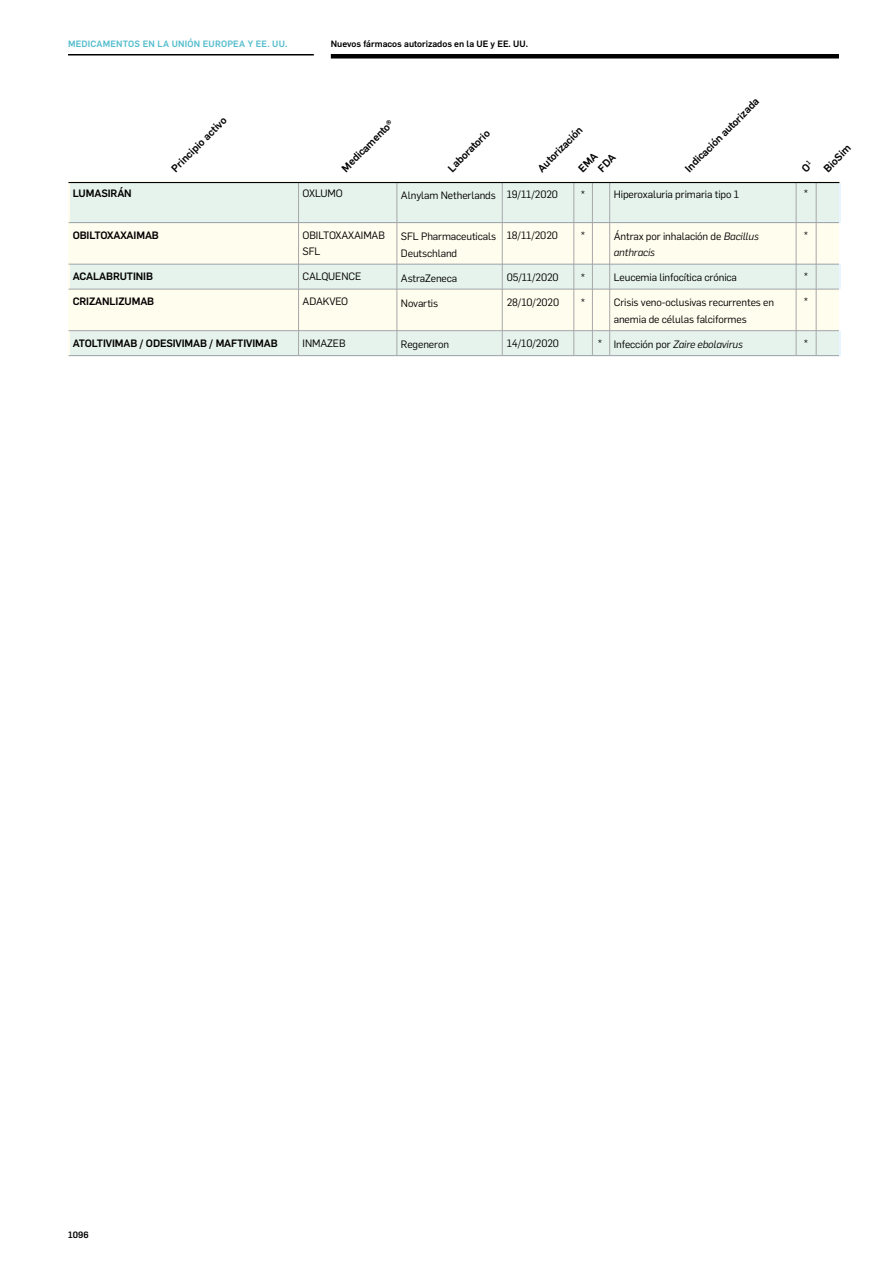
<style>
.page{position:relative;width:893px;height:1263px;background:#fff}
.page>*{position:absolute;margin:0;border:0;box-sizing:border-box;transform-origin:0 0}
.t1{font:10.5px/16.5px "Flama";letter-spacing:-.01em;color:#000}
.t2{font:500 10.5px/13.8px "Flama";letter-spacing:-.01em;color:#000}
.t3{font:italic 10.5px "Flama";letter-spacing:-.01em;color:#000}
.t4{font:500 9px "Flama";color:#000}
.t5{font:500 9px "Flama";letter-spacing:.02em;color:#55bdcc}
.s1{font-style:italic}
.s2{font-style:normal}
</style>
<div class="page">
<div style="left:68px;top:181px;width:771px;height:174px;background:#fffdee"></div>
<hr style="left:68px;top:222px;width:771px;height:1px;background:#a7a7a9">
<hr style="left:68px;top:264px;width:771px;height:1px;background:#a7a7a9">
<hr style="left:68px;top:289px;width:771px;height:1px;background:#a7a7a9">
<hr style="left:68px;top:330px;width:771px;height:1px;background:#a7a7a9">
<hr style="left:68px;top:355px;width:771px;height:1px;background:#a7a7a9">
<div style="left:70px;top:183px;width:770px;height:39px;background:#e6f3ed"></div>
<div style="left:70px;top:264px;width:770px;height:25px;background:#e6f3ed"></div>
<div style="left:70px;top:331px;width:770px;height:24px;background:#e6f3ed"></div>
<hr style="left:796px;top:183px;width:1px;height:172px;background:#a7a7a9">
<hr style="left:298px;top:183px;width:1px;height:172px;background:#a7a7a9">
<hr style="left:397px;top:183px;width:1px;height:172px;background:#a7a7a9">
<hr style="left:502px;top:183px;width:1px;height:172px;background:#a7a7a9">
<hr style="left:574px;top:183px;width:1px;height:172px;background:#a7a7a9">
<hr style="left:592px;top:183px;width:1px;height:172px;background:#a7a7a9">
<hr style="left:609px;top:183px;width:1px;height:172px;background:#a7a7a9">
<hr style="left:816px;top:183px;width:1px;height:172px;background:#a7a7a9">
<hr style="left:68px;top:182px;width:771px;height:1px;background:#000">
<div style="left:331px;top:54px;width:508px;height:5px;background:#000"></div>
<hr style="left:68px;top:54px;width:246px;height:2px;background:#000">
<p class="t5" style="left:68px;top:37px;width:221px">MEDICAMENTOS EN LA UNIÓN EUROPEA Y EE. UU.</p>
<p class="t4" style="left:331px;top:37px;width:199px">Nuevos fármacos autorizados en la UE y EE. UU.</p>
<p class="t2" style="left:168px;top:164px;width:75px;rotate:-45deg">Principio activo</p>
<p class="t2" style="left:338px;top:164px;width:70px;rotate:-45deg">Medicamento®</p>
<p class="t2" style="left:444px;top:164px;width:56px;rotate:-45deg">Laboratorio</p>
<p class="t2" style="left:534px;top:164px;width:60px;rotate:-45deg">Autorización</p>
<p class="t2" style="left:585px;top:155px;width:21px;text-indent:-14px;rotate:-45deg">EMA<br>FDA</p>
<p class="t2" style="left:681px;top:164px;width:101px;rotate:-45deg">Indicación autorizada</p>
<p class="t2" style="left:73px;top:186px;width:61px">LUMASIRÁN</p>
<p class="t2" style="left:73px;top:227px;width:88px">OBILTOXAXAIMAB</p>
<p class="t2" style="left:73px;top:269px;width:82px">ACALABRUTINIB</p>
<p class="t2" style="left:73px;top:294px;width:83px">CRIZANLIZUMAB</p>
<p class="t2" style="left:73px;top:336px;width:207px">ATOLTIVIMAB / ODESIVIMAB / MAFTIVIMAB</p>
<p class="t1" style="left:303px;top:185px;width:42px">OXLUMO</p>
<p class="t1" style="left:303px;top:226px;width:84px">OBILTOXAXAIMAB<br>SFL</p>
<p class="t1" style="left:303px;top:268px;width:60px">CALQUENCE</p>
<p class="t1" style="left:303px;top:293px;width:47px">ADAKVEO</p>
<p class="t1" style="left:303px;top:334px;width:45px">INMAZEB</p>
<p class="t1" style="left:401px;top:186px;width:96px">Alnylam Netherlands</p>
<p class="t1" style="left:401px;top:227px;width:97px">SFL Pharmaceuticals<br>Deutschland</p>
<p class="t1" style="left:401px;top:269px;width:58px">AstraZeneca</p>
<p class="t1" style="left:401px;top:294px;width:39px">Novartis</p>
<p class="t1" style="left:401px;top:335px;width:50px">Regeneron</p>
<p class="t1" style="left:507px;top:185px;width:53px">19/11/2020</p>
<p class="t1" style="left:507px;top:227px;width:53px">18/11/2020</p>
<p class="t1" style="left:507px;top:268px;width:54px">05/11/2020</p>
<p class="t1" style="left:507px;top:293px;width:54px">28/10/2020</p>
<p class="t1" style="left:507px;top:335px;width:54px">14/10/2020</p>
<p class="t1" style="left:581px;top:185px;width:6px">*</p>
<p class="t1" style="left:581px;top:227px;width:6px">*</p>
<p class="t1" style="left:581px;top:268px;width:6px">*</p>
<p class="t1" style="left:581px;top:293px;width:6px">*</p>
<p class="t1" style="left:598px;top:335px;width:6px">*</p>
<p class="t1" style="left:614px;top:186px;width:127px">Hiperoxaluria primaria tipo 1</p>
<p class="t1" style="left:614px;top:227px;width:147px">Ántrax por inhalación de <span class="s1">Bacillus anthracis</span></p>
<p class="t1" style="left:614px;top:269px;width:125px">Leucemia linfocítica crónica</p>
<p class="t1" style="left:614px;top:294px;width:162px">Crisis veno-oclusivas recurrentes en anemia de células falciformes</p>
<p class="t3" style="left:614px;top:337px;width:131px"><span class="s2">Infección por</span> Zaire ebolavirus</p>
<p class="t1" style="left:804px;top:185px;width:6px">*</p>
<p class="t1" style="left:804px;top:226px;width:6px">*</p>
<p class="t1" style="left:804px;top:268px;width:6px">*</p>
<p class="t1" style="left:804px;top:293px;width:6px">*</p>
<p class="t1" style="left:804px;top:334px;width:6px">*</p>
<p class="t2" style="left:820px;top:164px;width:35px;rotate:-45deg">BioSim</p>
<p class="t4" style="left:68px;top:1229px;width:22px">1096</p>
</div>
